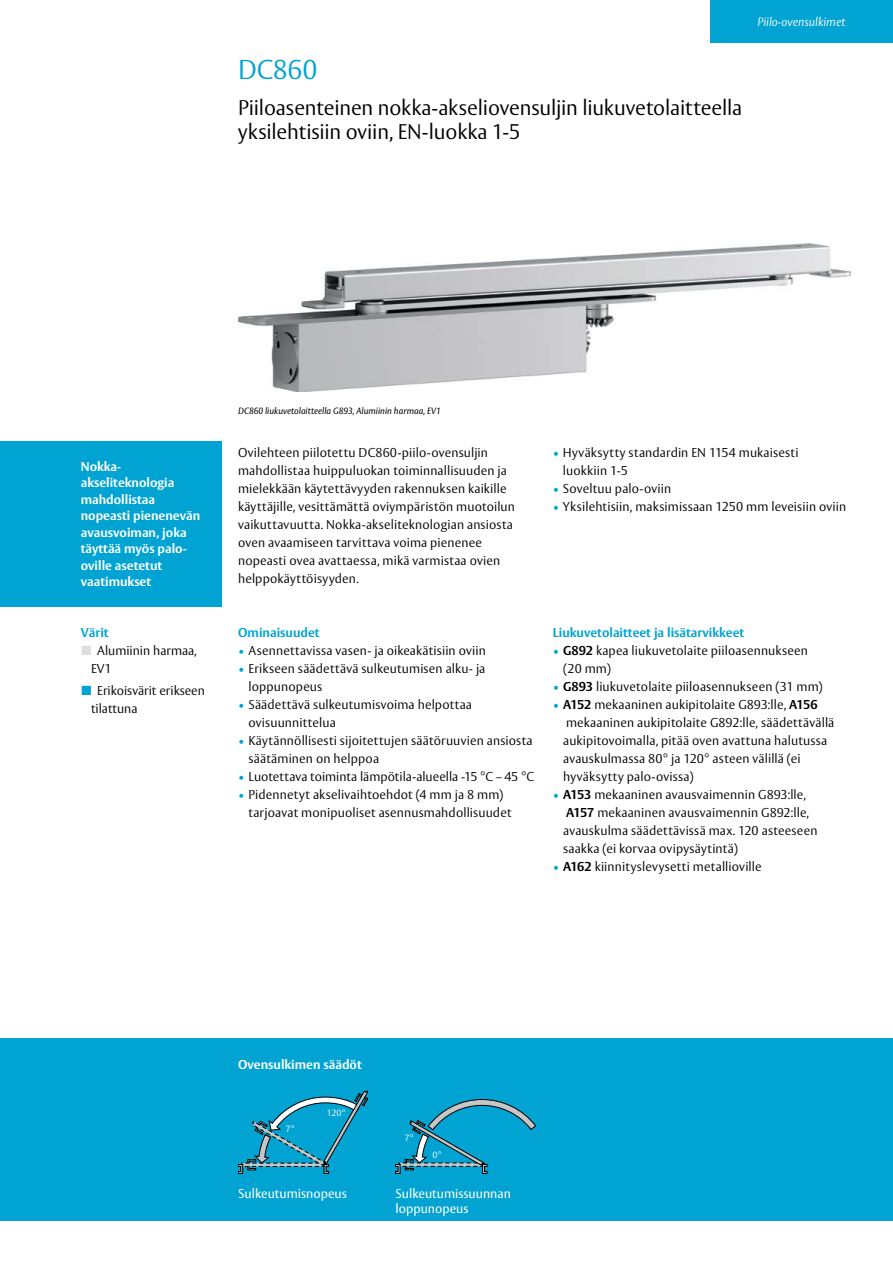
<style>
.page{position:relative;width:893px;height:1263px;background:#fff}
.page>*{position:absolute;margin:0;border:0;box-sizing:border-box;transform-origin:0 0}
.Page_Headline_18_22{font:300 27px "ASSA Vesta";letter-spacing:-.01em;color:#00a3d2}
.Page_Subheadline_14_16{font:300 21px/24px "ASSA Vesta";letter-spacing:-.01em;color:#000}
.Body_8_5_12{font:300 12.75px/18px "ASSA Vesta";letter-spacing:.01em;color:#000}
.Infoblock_White_8_5_12{font:700 12.75px/16.5px "ASSA Vesta";color:#fff}
.Subline_Blue_8_5_12{font:700 12.75px "ASSA Vesta";color:#00a3d2}
.Body_Square_Bullets_8_5_12{font:300 12.75px/18px "ASSA Vesta";color:#000}
.Infoblock_White_8_5_10{font:12.75px/15px "ASSA Vesta";color:#fff}
.Subline_White_8_5_12{font:700 12.75px "ASSA Vesta";color:#fff}
.t1{font:italic 300 12px "ASSA Vesta";color:#fff}
.Footnote_Italic_6_8{font:italic 9px "ASSA Vesta";color:#000}
.Caption_6_8{font:300 9px "ASSA Vesta";color:#fff}
.s1{color:#00a3d2}
.s2{font-weight:700}
</style>
<div class="page">
<img style="left:238px;top:243px;width:612px;height:148px">
<div style="left:0;top:1038px;width:893px;height:182px;background:#00a3d2"></div>
<svg style="left:238px;top:1091px;width:130px;height:82px"></svg>
<svg style="left:395px;top:1099px;width:141px;height:74px"></svg>
<div style="left:710px;top:0;width:183px;height:43px;background:#00a3d2"></div>
<div style="left:0;top:441px;width:221px;height:165px;background:#00a3d2"></div>
<p class="Page_Headline_18_22" style="left:238px;top:53px;width:81px">DC860</p>
<p class="Page_Subheadline_14_16" style="left:238px;top:96px;width:506px">Piiloasenteinen nokka-akseliovensuljin liukuvetolaitteella yksilehtisiin oviin, EN-luokka 1-5</p>
<p class="t1" style="left:757px;top:15px;width:89px">Piilo-ovensulkimet</p>
<p class="Infoblock_White_8_5_12" style="left:81px;top:458px;width:121px">Nokka&shy;akseliteknologia mahdollistaa nopeasti pienenevän avausvoiman, joka täyttää myös palo&shy;oville asetetut vaatimukset</p>
<p class="Subline_Blue_8_5_12" style="left:81px;top:624px;width:29px">Värit</p>
<p class="Body_Square_Bullets_8_5_12" style="left:91px;top:642px;width:107px;text-indent:6px">Alumiinin harmaa,<br>EV1</p>
<p class="Body_Square_Bullets_8_5_12" style="left:91px;top:682px;width:115px;text-indent:6px">Erikoisvärit erikseen tilattuna</p>
<p class="Footnote_Italic_6_8" style="left:238px;top:406px;width:204px">DC860 liukuvetolaitteella G893, Alumiinin harmaa, EV1</p>
<p class="Body_8_5_12" style="left:238px;top:444px;width:278px">Ovilehteen piilotettu DC860-piilo-ovensuljin mahdollistaa huippuluokan toiminnallisuuden ja mielekkään käytettävyyden rakennuksen kaikille käyttäjille, vesittämättä oviympäristön muotoilun vaikuttavuutta. Nokka-akseliteknologian ansiosta oven avaamiseen tarvittava voima pienenee nopeasti ovea avattaessa, mikä varmistaa ovien helppokäyttöisyyden.</p>
<p class="Subline_Blue_8_5_12" style="left:238px;top:624px;width:83px">Ominaisuudet</p>
<p class="Body_8_5_12" style="left:238px;top:642px;width:249px"><span class="s1">•</span> Asennettavissa vasen- ja oikeakätisiin oviin</p>
<p class="Body_8_5_12" style="left:248px;top:660px;width:238px;text-indent:-10px"><span class="s1">•</span> Erikseen säädettävä sulkeutumisen alku- ja loppunopeus</p>
<p class="Body_8_5_12" style="left:248px;top:696px;width:225px;text-indent:-10px"><span class="s1">•</span> Säädettävä sulkeutumisvoima helpottaa ovisuunnittelua</p>
<p class="Body_8_5_12" style="left:248px;top:732px;width:286px;text-indent:-10px"><span class="s1">•</span> Käytännöllisesti sijoitettujen säätöruuvien ansiosta säätäminen on helppoa</p>
<p class="Body_8_5_12" style="left:238px;top:768px;width:297px"><span class="s1">•</span> Luotettava toiminta lämpötila-alueella -15 °C – 45 °C</p>
<p class="Body_8_5_12" style="left:248px;top:786px;width:265px;text-indent:-10px"><span class="s1">•</span> Pidennetyt akselivaihtoehdot (4 mm ja 8 mm) tarjoavat monipuoliset asennusmahdollisuudet</p>
<p class="Body_8_5_12" style="left:563px;top:444px;width:237px;text-indent:-10px"><span class="s1">•</span> Hyväksytty standardin EN 1154 mukaisesti luokkiin 1-5</p>
<p class="Body_8_5_12" style="left:553px;top:480px;width:120px"><span class="s1">•</span> Soveltuu palo-oviin</p>
<p class="Body_8_5_12" style="left:553px;top:498px;width:295px"><span class="s1">•</span> Yksilehtisiin, maksimissaan 1250 mm leveisiin oviin</p>
<p class="Subline_Blue_8_5_12" style="left:553px;top:624px;width:193px">Liukuvetolaitteet ja lisätarvikkeet</p>
<p class="Body_8_5_12" style="left:563px;top:642px;width:246px;text-indent:-10px"><span class="s1">•</span> <span class="s2">G892</span> kapea liukuvetolaite piiloasennukseen (20 mm)</p>
<p class="Body_8_5_12" style="left:553px;top:678px;width:271px"><span class="s1">•</span> <span class="s2">G893</span> liukuvetolaite piiloasennukseen (31 mm)</p>
<p class="Body_8_5_12" style="left:563px;top:696px;width:273px;text-indent:-10px"><span class="s1">•</span> <span class="s2">A152</span> mekaaninen aukipitolaite G893:lle, <span class="s2">A156 </span>mekaaninen aukipitolaite G892:lle, säädettävällä aukipitovoimalla, pitää oven avattuna halutussa avauskulmassa 80° ja 120° asteen välillä (ei hyväksytty palo-ovissa)</p>
<p class="Body_8_5_12" style="left:563px;top:786px;width:256px;text-indent:-10px"><span class="s1">•</span> <span class="s2">A153</span> mekaaninen avausvaimennin G893:lle, <span class="s2">A157</span> mekaaninen avausvaimennin G892:lle, avauskulma säädettävissä max. 120 asteeseen saakka (ei korvaa ovipysäytintä)</p>
<p class="Body_8_5_12" style="left:553px;top:858px;width:210px"><span class="s1">•</span> <span class="s2">A162</span> kiinnityslevysetti metallioville</p>
<p class="Subline_White_8_5_12" style="left:238px;top:1056px;width:125px">Ovensulkimen säädöt</p>
<p class="Caption_6_8" style="left:286px;top:1124px;width:11px">7°</p>
<p class="Caption_6_8" style="left:327px;top:1107px;width:20px">120°</p>
<p class="Caption_6_8" style="left:405px;top:1132px;width:11px">7°</p>
<p class="Caption_6_8" style="left:432px;top:1150px;width:11px">0°</p>
<p class="Infoblock_White_8_5_10" style="left:238px;top:1187px;width:110px">Sulkeutumisnopeus</p>
<p class="Infoblock_White_8_5_10" style="left:395px;top:1187px;width:117px">Sulkeutumissuunnan loppunopeus</p>
</div>
